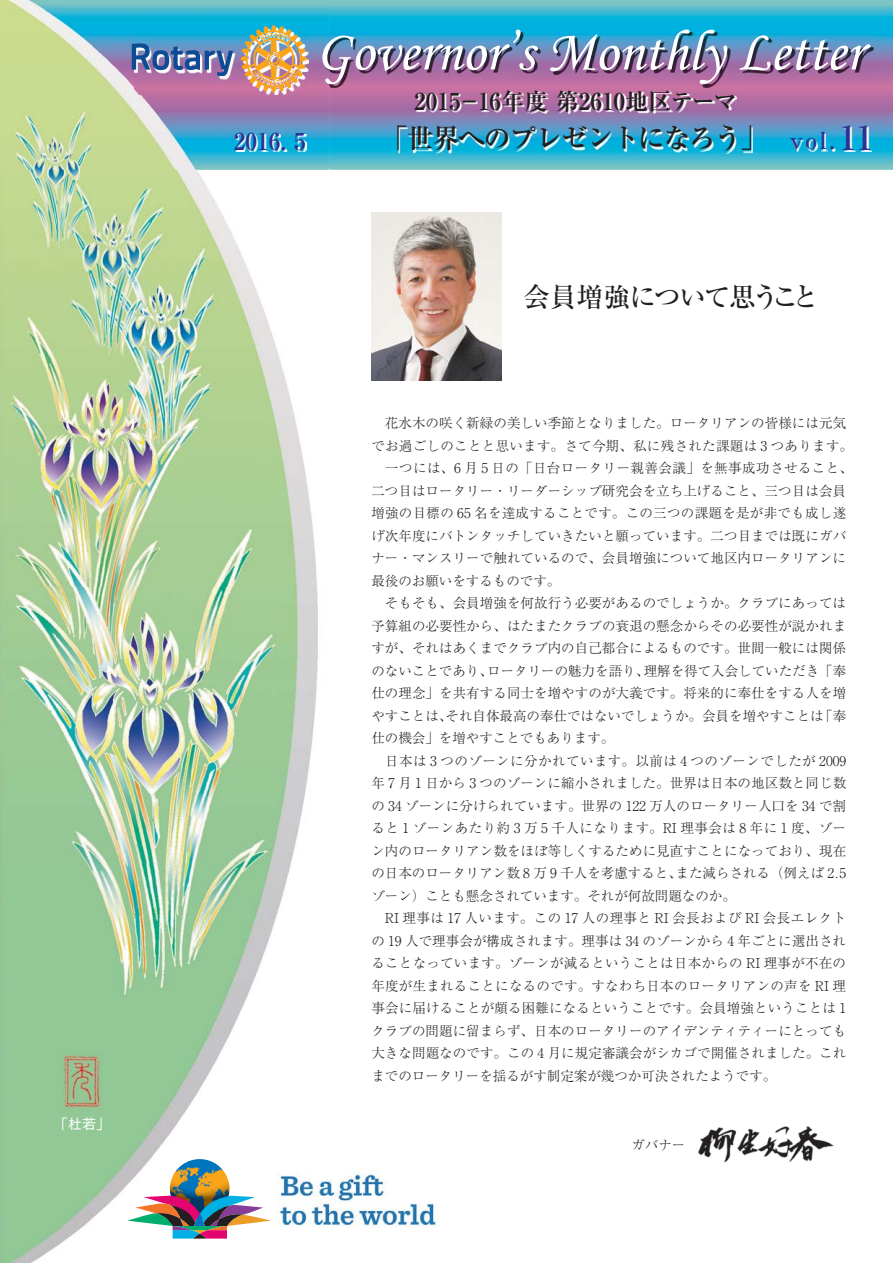
<style>
.page{position:relative;width:893px;height:1263px;background:#fff}
.page>*{position:absolute;margin:0;border:0;box-sizing:border-box;transform-origin:0 0}
.t1{font:27px "Ryumin Pr 6 Bold 90 msp RKSJ H";letter-spacing:-.05em;color:#231f20}
.t2{font:27px "Ryumin Pr 6 Medium 90 msp RKSJ H";letter-spacing:-.07em;color:#231f20}
.t3{font:23.25px "Ryumin Pr 6 Bold 90 msp RKSJ H";color:#231f20}
.t4{font:23.25px "Ryumin Pr 6 Bold 90 msp RKSJ H";color:#2e3092}
.t5{font:13.5px/22.5px "Ryumin Pr 6 Light 90 msp RKSJ H";letter-spacing:.005em;color:#231f20}
.t6{font:13.5px "Gothic MB101 Pr 6 Regular 90 msp RKSJ H";color:#fff}
.s1{font-size:23.25px;color:#2e3092}
.s2{font-size:33px;color:#2e3092}
</style>
<div class="page">
<img style="left:329px;top:0;width:564px;height:170px">
<img style="left:0;top:0;width:329px;height:1263px">
<img style="left:325px;top:32px;width:548px;height:55px">
<img style="left:322px;top:30px;width:216px;height:54px">
<img style="left:550px;top:30px;width:177px;height:54px">
<img style="left:739px;top:35px;width:131px;height:35px">
<img style="left:134px;top:28px;width:175px;height:67px">
<svg style="left:132px;top:43px;width:101px;height:33px;background:#7183b5"></svg>
<img style="left:241px;top:25px;width:65px;height:67px">
<img style="left:417px;top:91px;width:320px;height:22px">
<img style="left:399px;top:127px;width:353px;height:26px">
<img style="left:236px;top:134px;width:70px;height:18px">
<img style="left:792px;top:127px;width:79px;height:24px">
<svg style="left:128px;top:1196px;width:143px;height:43px"></svg>
<img style="left:277px;top:1169px;width:162px;height:60px">
<img style="left:170px;top:1159px;width:59px;height:60px">
<img style="left:371px;top:212px;width:130px;height:169px">
<img style="left:698px;top:1126px;width:136px;height:37px">
<p class="t6" style="left:54px;top:1119px;width:58px">「杜若」</p>
<h2 class="t3" style="left:414px;top:92px;width:324px">2015－16年度 第2610地区テーマ</h2>
<h2 class="t4" style="left:234px;top:132px;width:73px">2016. 5</h2>
<h1 class="t1" style="left:381px;top:127px;width:493px">「世界へのプレゼントになろう」 <span class="s1">vol.</span> <span class="s2">11</span></h1>
<h1 class="t2" style="left:523px;top:287px;width:298px">会員増強について思うこと</h1>
<p class="t5" style="left:371px;top:414px;width:483px">　花水木の咲く新緑の美しい季節となりました。ロータリアンの皆様には元気でお過ごしのことと思います。さて今期、私に残された課題は 3 つあります。　一つには、6 月 5 日の「日台ロータリー親善会議」を無事成功させること、二つ目はロータリー・リーダーシップ研究会を立ち上げること、三つ目は会員増強の目標の 65 名を達成することです。この三つの課題を是が非でも成し遂げ次年度にバトンタッチしていきたいと願っています。二つ目までは既にガバナー・マンスリーで触れているので、会員増強について地区内ロータリアンに最後のお願いをするものです。<br>　そもそも、会員増強を何故行う必要があるのでしょうか。クラブにあっては予算組の必要性から、はたまたクラブの衰退の懸念からその必要性が説かれますが、それはあくまでクラブ内の自己都合によるものです。世間一般には関係のないことであり、ロータリーの魅力を語り、理解を得て入会していただき「奉仕の理念」を共有する同士を増やすのが大義です。将来的に奉仕をする人を増やすことは、それ自体最高の奉仕ではないでしょうか。会員を増やすことは「奉仕の機会」を増やすことでもあります。<br>　日本は 3 つのゾーンに分かれています。以前は 4 つのゾーンでしたが 2009年 7 月 1 日から 3 つのゾーンに縮小されました。世界は日本の地区数と同じ数の 34 ゾーンに分けられています。世界の 122 万人のロータリー人口を 34 で割ると 1 ゾーンあたり約 3万5 千人になります。RI 理事会は 8 年に 1 度、ゾーン内のロータリアン数をほぼ等しくするために見直すことになっており、現在の日本のロータリアン数 8 万 9 千人を考慮すると、また減らされる（例えば 2.5ゾーン）ことも懸念されています。それが何故問題なのか。<br>　RI 理事は 17 人います。この 17 人の理事と RI 会長および RI 会長エレクトの 19 人で理事会が構成されます。理事は 34 のゾーンから 4 年ごとに選出されることなっています。ゾーンが減るということは日本からの RI 理事が不在の年度が生まれることになるのです。すなわち日本のロータリアンの声を RI 理事会に届けることが頗る困難になるということです。会員増強ということは 1クラブの問題に留まらず、日本のロータリーのアイデンティティーにとっても大きな問題なのです。この 4 月に規定審議会がシカゴで開催されました。これまでのロータリーを揺るがす制定案が幾つか可決されたようです。</p>
<p class="t5" style="left:631px;top:1136px;width:55px">ガバナー</p>
</div>
